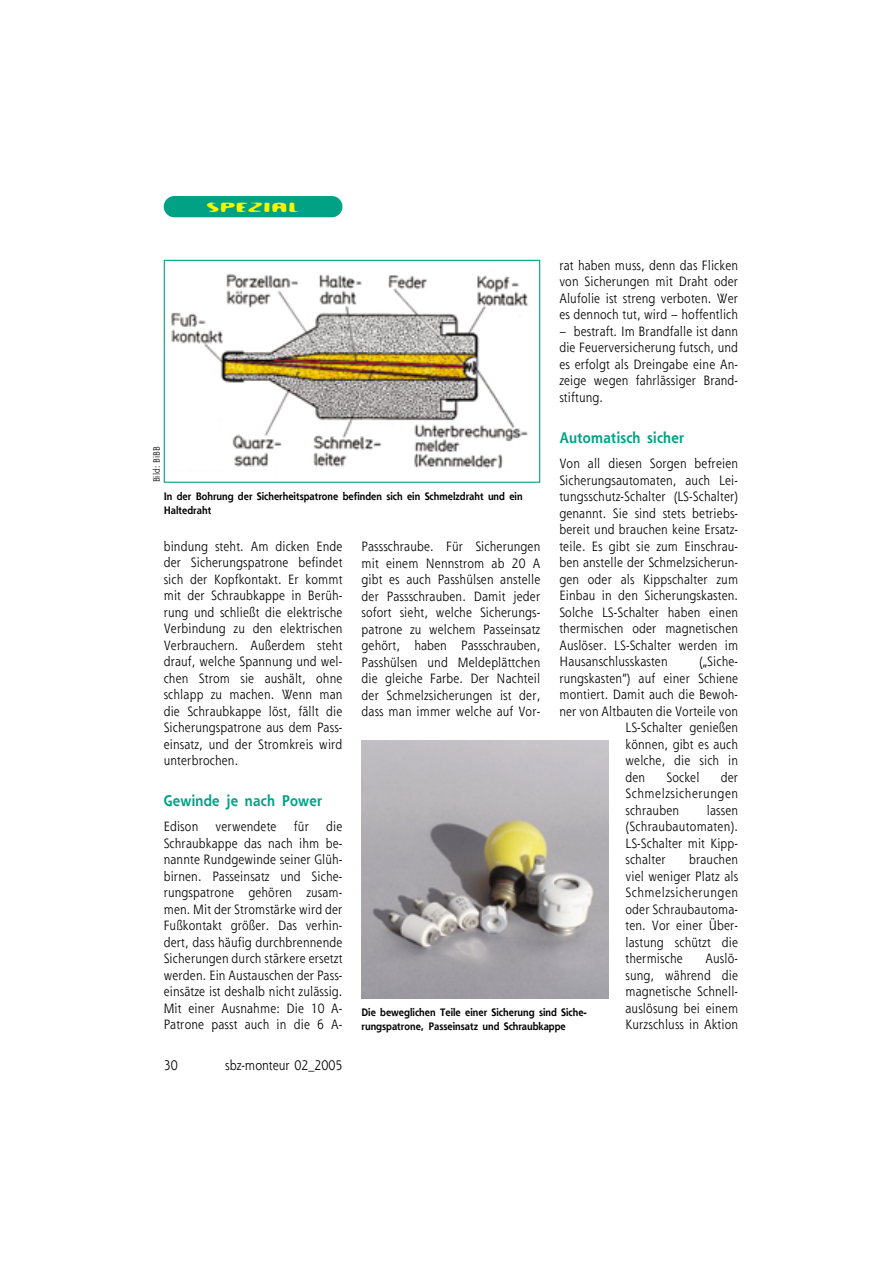
<style>
.page{position:relative;width:893px;height:1263px;background:#fff}
.page>*{position:absolute;margin:0;border:0;box-sizing:border-box;transform-origin:0 0}
.t1{font:19.5px "Dioptrin";letter-spacing:.09em;color:#f8f400;scale:.9 1}
.t2{font:700 15px "Shannon";letter-spacing:.02em;color:#00a286;scale:.9 1}
.t3{font:13.5px "Shannon";color:#000;scale:.9 1}
.t4{font:13.2px/16.5px "Shannon";letter-spacing:.015em;color:#000;text-align:justify;scale:.9 1}
.t5{font:700 10.5px/13.5px "Shannon";color:#000;scale:.9 1}
.t6{font:9px "Shannon";letter-spacing:.015em;color:#000;scale:.9 1}
</style>
<div class="page">
<div style="left:164px;top:196px;width:178px;height:21px;background:#00a286;border-radius:11px"></div>
<img style="left:171px;top:273px;width:358px;height:196px">
<div style="left:164px;top:260px;width:376px;height:223px;border:1px solid #00a286"></div>
<img style="left:361px;top:741px;width:247px;height:258px">
<h1 class="t1" style="left:207px;top:193px;width:104px">SPEZIAL</h1>
<p class="t4" style="left:559px;top:258px;width:200px">rat haben muss, denn das Flicken von Sicherungen mit Draht oder Alufolie ist streng verboten. Wer es dennoch tut, wird – hoffentlich</p>
<p class="t4" style="left:559px;top:324px;width:200px">– bestraft. Im Brandfalle ist dann die Feuerversicherung futsch, und es erfolgt als Dreingabe eine An&shy;zeige wegen fahrlässiger Brand&shy;stiftung.</p>
<p class="t2" style="left:559px;top:431px;width:140px">Automatisch sicher</p>
<p class="t4" style="left:559px;top:456px;width:200px">Von all diesen Sorgen befreien Sicherungsautomaten, auch Lei&shy;tungsschutz-Schalter (LS-Schalter) genannt. Sie sind stets betriebs&shy;bereit und brauchen keine Ersatz&shy;teile. Es gibt sie zum Einschrau&shy;ben anstelle der Schmelzsicherun&shy;gen oder als Kippschalter zum Einbau in den Sicherungskasten.<br>Solche LS-Schalter haben einen thermischen oder magnetischen Auslöser. LS-Schalter werden im Hausanschlusskasten</p>
<p class="t6" style="left:153px;top:482px;width:42px;rotate:-90deg">Bild: BiBB</p>
<p class="t5" style="left:164px;top:490px;width:400px">In der Bohrung der Sicherheitspatrone befinden sich ein Schmelzdraht und ein<br>Haltedraht</p>
<p class="t4" style="left:164px;top:539px;width:200px">bindung steht. Am dicken Ende der Sicherungspatrone befindet sich der Kopfkontakt. Er kommt mit der Schraubkappe in Berüh&shy;rung und schließt die elektrische Verbindung zu den elektrischen Verbrauchern. Außerdem steht drauf, welche Spannung und wel&shy;chen Strom sie aushält, ohne schlapp zu machen. Wenn man die Schraubkappe löst, fällt die Sicherungspatrone aus dem Pass&shy;einsatz, und der Stromkreis wird unterbrochen.</p>
<p class="t2" style="left:164px;top:795px;width:178px">Gewinde je nach Power</p>
<p class="t4" style="left:164px;top:819px;width:40px">Edison</p>
<p class="t4" style="left:216px;top:819px;width:69px">verwendete</p>
<p class="t4" style="left:294px;top:819px;width:18px">für</p>
<p class="t4" style="left:361px;top:539px;width:200px">Passschraube. Für Sicherungen mit einem Nennstrom ab 20 A gibt es auch Passhülsen anstelle der Passschrauben. Damit jeder sofort sieht, welche Sicherungs&shy;patrone zu welchem Passeinsatz gehört, haben Passschrauben, Passhülsen und Meldeplättchen die gleiche Farbe. Der Nachteil der Schmelzsicherungen ist der, dass man immer welche auf Vor-</p>
<p class="t4" style="left:699px;top:654px;width:45px">(„Siche-</p>
<p class="t4" style="left:559px;top:671px;width:200px">rungskasten”) auf einer Schiene</p>
<p class="t4" style="left:559px;top:687px;width:200px">montiert. Damit auch die Bewoh-</p>
<p class="t4" style="left:559px;top:704px;width:200px">ner von Altbauten die Vorteile von</p>
<p class="t4" style="left:625px;top:720px;width:126px">LS-Schalter genießen</p>
<p class="t4" style="left:625px;top:737px;width:126px">können, gibt es auch</p>
<p class="t4" style="left:625px;top:753px;width:127px">welche, die sich in</p>
<p class="t4" style="left:625px;top:770px;width:23px">den</p>
<p class="t4" style="left:666px;top:770px;width:38px">Sockel</p>
<p class="t4" style="left:625px;top:770px;width:127px;text-indent:95px">der Schmelzsicherungen schrauben</p>
<p class="t4" style="left:625px;top:803px;width:127px;text-indent:81px">lassen (Schraubautomaten).<br>LS-Schalter mit Kipp&shy;schalter</p>
<p class="t4" style="left:164px;top:819px;width:200px;text-indent:162px">die Schraubkappe das nach ihm be&shy;nannte Rundgewinde seiner Glüh&shy;birnen. Passeinsatz und Siche&shy;rungspatrone gehören zusam&shy;men. Mit der Stromstärke wird der Fußkontakt größer. Das verhin&shy;dert, dass häufig durchbrennende Sicherungen durch stärkere ersetzt werden. Ein Austauschen der Pass&shy;einsätze ist deshalb nicht zulässig.<br>Mit einer Ausnahme: Die 10 A-Patrone passt auch in die 6 A-</p>
<p class="t4" style="left:625px;top:852px;width:127px;text-indent:64px">brauchen viel weniger Platz als Schmelzsicherungen oder Schraubautoma&shy;ten. Vor einer Über&shy;lastung schützt die thermische</p>
<p class="t4" style="left:625px;top:951px;width:127px;text-indent:80px">Auslö&shy;sung, während die magnetische Schnell&shy;auslösung bei einem Kurzschluss in Aktion</p>
<p class="t5" style="left:361px;top:1007px;width:252px">Die beweglichen Teile einer Sicherung sind Siche&shy;rungspatrone, Passeinsatz und Schraubkappe</p>
<p class="t3" style="left:164px;top:1059px;width:17px">30</p>
<p class="t3" style="left:225px;top:1059px;width:132px">sbz-monteur 02_2005</p>
</div>
